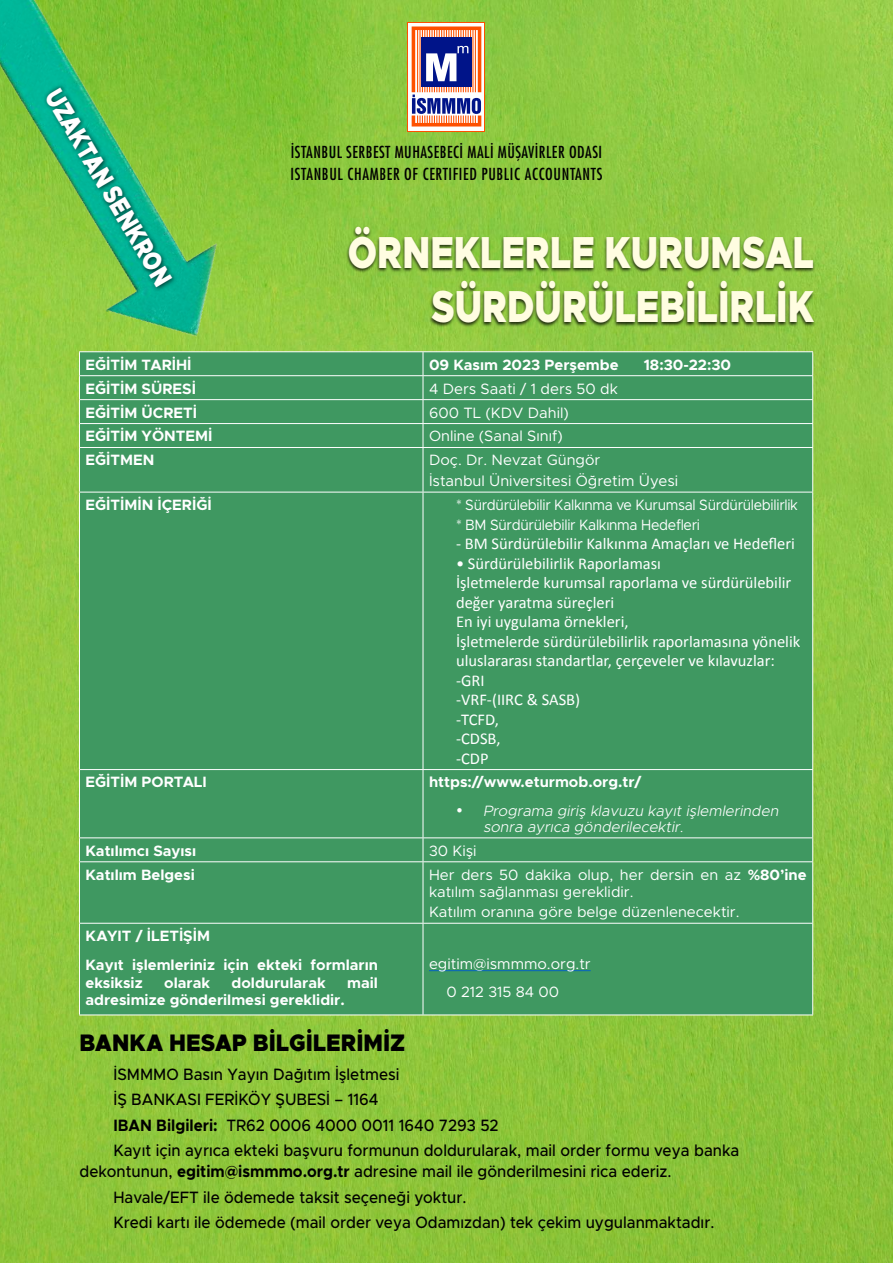
<style>
.page{position:relative;width:893px;height:1263px;background:#fff}
.page>*{position:absolute;margin:0;border:0;box-sizing:border-box;transform-origin:0 0}
.t1{font:900 45px/54px "Metropolis";color:#fffde1;text-align:right;scale:.8 1}
.t2{font:900 27px "Metropolis";color:#fff;scale:.8 1}
.t3{font:900 24px "Metropolis";color:#000;scale:.93 1}
.t4{font:500 16.5px/25.5px "Metropolis";color:#000;scale:.93 1}
.t5{font:16.5px/19.5px "Calibri";color:#fff}
.t6{font:condensed 16.2px/22px "Futura Std";letter-spacing:.03em;color:#000}
.t7{font:700 15px/29.2px "Metropolis";color:#fff}
.t8{font:15px/20.7px "Metropolis";color:#fff}
.t9{font:15px/19.5px "Metropolis";letter-spacing:-.02em;color:#fff;scale:.94 1}
.t10{font:italic 300 15px/16.2px "Metropolis";color:#fff}
.s1{font-weight:700}
</style>
<div class="page">
<img style="left:0;top:0;width:893px;height:1263px">
<img style="left:0;top:0;width:299px;height:351px">
<div style="left:43px;top:84px;width:135px;height:209px;background:#000;opacity:.75"></div>
<svg style="left:408px;top:22px;width:77px;height:109px"></svg>
<svg style="left:409px;top:23px;width:75px;height:107px"></svg>
<svg style="left:412px;top:27px;width:69px;height:100px"></svg>
<div style="left:80px;top:352px;width:732px;height:662px;background:#3f9861"></div>
<hr style="left:79px;top:351px;width:344px;height:1px;background:#fff">
<hr style="left:423px;top:351px;width:390px;height:1px;background:#fff">
<hr style="left:79px;top:375px;width:344px;height:1px;background:#fff">
<hr style="left:423px;top:375px;width:390px;height:1px;background:#fff">
<hr style="left:79px;top:399px;width:344px;height:1px;background:#fff">
<hr style="left:423px;top:399px;width:390px;height:1px;background:#fff">
<hr style="left:79px;top:423px;width:344px;height:1px;background:#fff">
<svg style="left:79px;top:352px;width:1px;height:95px"></svg>
<hr style="left:423px;top:423px;width:390px;height:1px;background:#fff">
<svg style="left:423px;top:352px;width:1px;height:95px"></svg>
<svg style="left:812px;top:352px;width:1px;height:95px"></svg>
<hr style="left:79px;top:447px;width:344px;height:1px;background:#fff">
<hr style="left:79px;top:448px;width:1px;height:44px;background:#fff">
<hr style="left:423px;top:447px;width:390px;height:1px;background:#fff">
<hr style="left:423px;top:448px;width:1px;height:44px;background:#fff">
<hr style="left:812px;top:448px;width:1px;height:44px;background:#fff">
<hr style="left:79px;top:492px;width:344px;height:1px;background:#fff">
<hr style="left:79px;top:492px;width:1px;height:277px;background:#fff">
<hr style="left:423px;top:492px;width:390px;height:1px;background:#fff">
<hr style="left:423px;top:492px;width:1px;height:277px;background:#fff">
<hr style="left:812px;top:492px;width:1px;height:277px;background:#fff">
<hr style="left:79px;top:769px;width:344px;height:1px;background:#fff">
<hr style="left:79px;top:770px;width:1px;height:67px;background:#fff">
<hr style="left:423px;top:769px;width:390px;height:1px;background:#fff">
<hr style="left:423px;top:770px;width:1px;height:67px;background:#fff">
<hr style="left:812px;top:770px;width:1px;height:67px;background:#fff">
<hr style="left:79px;top:837px;width:344px;height:1px;background:#fff">
<svg style="left:79px;top:838px;width:1px;height:23px"></svg>
<hr style="left:423px;top:837px;width:390px;height:1px;background:#fff">
<svg style="left:423px;top:838px;width:1px;height:23px"></svg>
<svg style="left:812px;top:838px;width:1px;height:23px"></svg>
<hr style="left:79px;top:861px;width:344px;height:1px;background:#fff">
<hr style="left:79px;top:862px;width:1px;height:61px;background:#fff">
<hr style="left:423px;top:861px;width:390px;height:1px;background:#fff">
<hr style="left:423px;top:862px;width:1px;height:61px;background:#fff">
<hr style="left:812px;top:862px;width:1px;height:61px;background:#fff">
<hr style="left:79px;top:923px;width:344px;height:1px;background:#fff">
<hr style="left:79px;top:923px;width:1px;height:91px;background:#fff">
<hr style="left:423px;top:923px;width:390px;height:1px;background:#fff">
<hr style="left:423px;top:923px;width:1px;height:91px;background:#fff">
<hr style="left:812px;top:923px;width:1px;height:91px;background:#fff">
<hr style="left:79px;top:1014px;width:344px;height:1px;background:#fff">
<hr style="left:423px;top:1014px;width:390px;height:1px;background:#fff">
<hr style="left:429px;top:970px;width:162px;height:1px;background:#0563c1">
<div style="left:346px;top:226px;width:470px;height:102px;background:#000;opacity:.75"></div>
<h2 class="t2" style="left:66px;top:82px;width:281px;rotate:59deg">UZAKTAN SENKRON</h2>
<p class="t6" style="left:291px;top:141px;width:313px">İSTANBUL SERBEST MUHASEBECİ MALİ MÜŞAVİRLER ODASI<br>ISTANBUL CHAMBER OF CERTIFIED PUBLIC ACCOUNTANTS</p>
<h1 class="t1" style="left:348px;top:225px;width:584px">ÖRNEKLERLE KURUMSAL<br>SÜRDÜRÜLEBİLİRLİK</h1>
<p class="t7" style="left:85px;top:350px;width:108px">EĞİTİM TARİHİ</p>
<p class="t7" style="left:429px;top:350px;width:191px">09 Kasım 2023 Perşembe</p>
<p class="t7" style="left:644px;top:350px;width:89px">18:30-22:30</p>
<p class="t7" style="left:85px;top:374px;width:112px">EĞİTİM SÜRESİ</p>
<p class="t8" style="left:429px;top:378px;width:190px">4 Ders Saati / 1 ders 50 dk</p>
<p class="t7" style="left:85px;top:398px;width:113px">EĞİTİM ÜCRETİ</p>
<p class="t8" style="left:429px;top:402px;width:141px">600 TL (KDV Dahil)</p>
<p class="t7" style="left:85px;top:422px;width:128px">EĞİTİM YÖNTEMİ</p>
<p class="t8" style="left:429px;top:426px;width:135px">Online (Sanal Sınıf)</p>
<p class="t7" style="left:85px;top:446px;width:70px">EĞİTMEN</p>
<p class="t8" style="left:429px;top:450px;width:251px">Doç. Dr. Nevzat Güngör<br>İstanbul Üniversitesi Öğretim Üyesi</p>
<p class="t7" style="left:85px;top:490px;width:128px">EĞİTİMİN İÇERİĞİ</p>
<p class="t9" style="left:456px;top:495px;width:365px">* Sürdürülebilir Kalkınma ve Kurumsal Sürdürülebilirlik * BM Sürdürülebilir Kalkınma Hedefleri</p>
<p class="t5" style="left:456px;top:534px;width:340px">- BM Sürdürülebilir Kalkınma Amaçları ve Hedefleri</p>
<p class="t5" style="left:456px;top:553px;width:346px">• Sürdürülebilirlik Raporlaması<br>İşletmelerde kurumsal raporlama ve sürdürülebilir değer yaratma süreçleri<br>En iyi uygulama örnekleri,<br>İşletmelerde sürdürülebilirlik raporlamasına yönelik uluslararası standartlar, çerçeveler ve kılavuzlar: -GRI<br>-VRF-(IIRC &amp; SASB)<br>-TCFD,<br>-CDSB,<br>-CDP</p>
<p class="t7" style="left:85px;top:768px;width:123px">EĞİTİM PORTALI</p>
<p class="t7" style="left:429px;top:768px;width:214px">https://www.eturmob.org.tr/</p>
<p class="t10" style="left:483px;top:802px;width:300px;text-indent:-27px">• Programa giriş klavuzu kayıt işlemlerinden sonra ayrıca gönderilecektir.</p>
<p class="t7" style="left:85px;top:836px;width:112px">Katılımcı Sayısı</p>
<p class="t8" style="left:429px;top:840px;width:49px">30 Kişi</p>
<p class="t7" style="left:85px;top:860px;width:111px">Katılım Belgesi</p>
<p class="t8" style="left:429px;top:866px;width:379px;line-height:17.2px">Her ders 50 dakika olup, her dersin en az <span class="s1">%80’ine </span>katılım sağlanması gereklidir.</p>
<p class="t8" style="left:429px;top:902px;width:312px">Katılım oranına göre belge düzenlenecektir.</p>
<p class="t7" style="left:85px;top:921px;width:294px">KAYIT / İLETİŞİM<br>Kayıt işlemleriniz için ekteki formların</p>
<p class="t7" style="left:85px;top:968px;width:59px">eksiksiz</p>
<p class="t7" style="left:164px;top:968px;width:47px">olarak</p>
<p class="t7" style="left:231px;top:968px;width:96px">doldurularak</p>
<p class="t7" style="left:347px;top:968px;width:32px">mail</p>
<p class="t7" style="left:85px;top:985px;width:261px">adresimize gönderilmesi gereklidir.</p>
<p class="t8" style="left:446px;top:949px;width:146px;line-height:28.2px;text-indent:-17px">egitim@ismmmo.org.tr<br>0 212 315 84 00</p>
<h3 class="t3" style="left:79px;top:1028px;width:352px">BANKA HESAP BİLGİLERİMİZ</h3>
<p class="t4" style="left:113px;top:1061px;width:674px">İSMMMO Basın Yayın Dağıtım İşletmesi<br>İŞ BANKASI FERİKÖY ŞUBESİ – 1164<br><span class="s1">IBAN Bilgileri:</span> TR62 0006 4000 0011 1640 7293 52<br>Kayıt için ayrıca ekteki başvuru formunun doldurularak, mail order formu veya banka</p>
<p class="t4" style="left:113px;top:1159px;width:648px;text-indent:-34px">dekontunun, <span class="s1">egitim@ismmmo.org.tr</span> adresine mail ile gönderilmesini rica ederiz.<br>Havale/EFT ile ödemede taksit seçeneği yoktur.<br>Kredi kartı ile ödemede (mail order veya Odamızdan) tek çekim uygulanmaktadır.</p>
</div>
